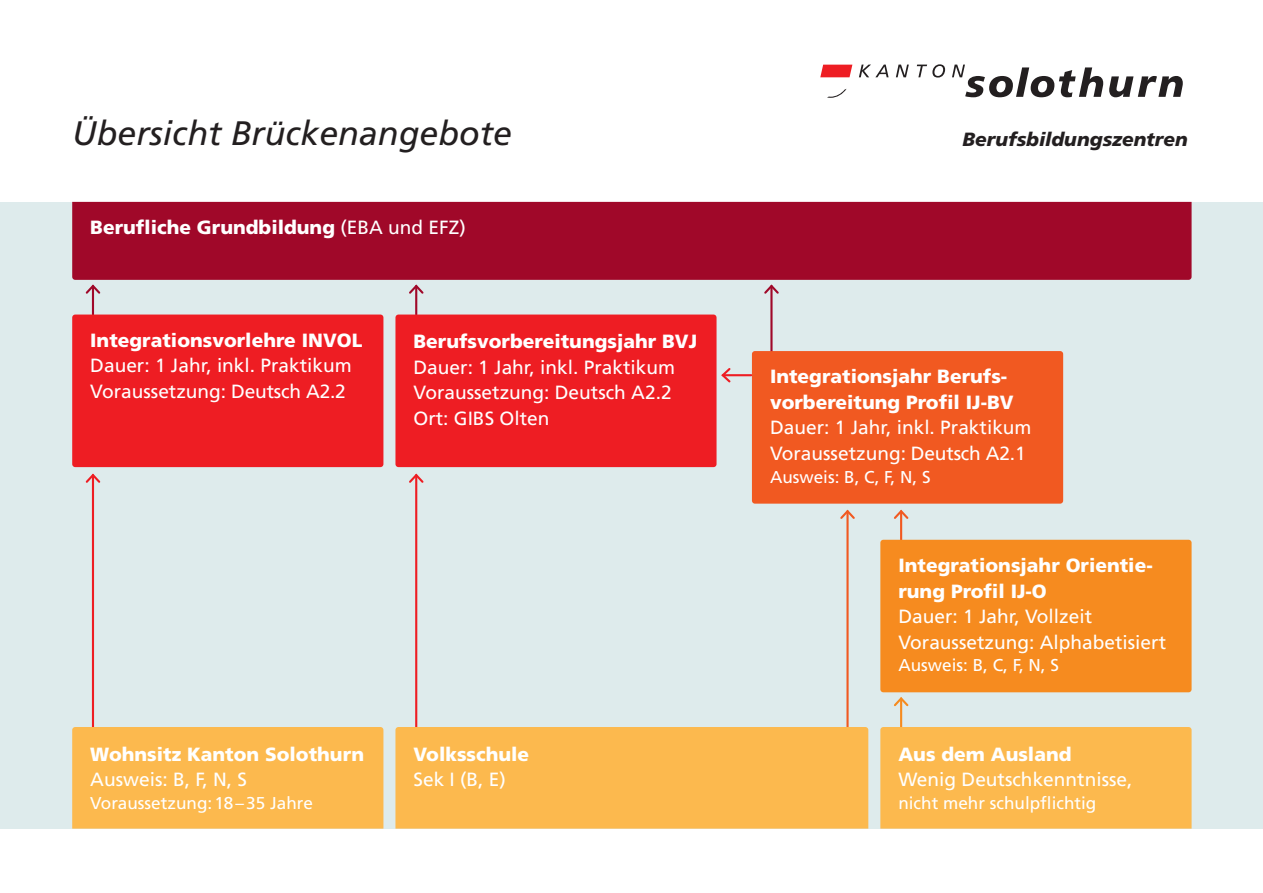
<style>
.page{position:relative;width:1263px;height:893px;background:#fff}
.page>*{position:absolute;margin:0;border:0;box-sizing:border-box;transform-origin:0 0}
.t1{font:italic 33.9px "Frutiger LT Com";color:#231f20}
.t2{font:19.05px "Frutiger LT Com";color:#fff}
.t3{font:900 19.05px/25.5px "Frutiger LT Com";color:#fff}
.t4{font:italic 900 19.05px "Frutiger LT Com";color:#231f20}
.t5{font:17.1px "Frutiger LT Com";color:#fff}
.s1{font-weight:400}
</style>
<div class="page">
<div style="left:0;top:202px;width:1263px;height:627px;background:#deebec"></div>
<svg style="left:827px;top:89px;width:19px;height:9px"></svg>
<svg style="left:859px;top:65px;width:29px;height:12px"></svg>
<svg style="left:896px;top:65px;width:13px;height:12px"></svg>
<svg style="left:917px;top:64px;width:28px;height:14px"></svg>
<svg style="left:952px;top:65px;width:151px;height:32px"></svg>
<svg style="left:1109px;top:76px;width:74px;height:21px"></svg>
<svg style="left:820px;top:65px;width:32px;height:12px"></svg>
<div style="left:72px;top:202px;width:1119px;height:78px;background:#a00829"></div>
<hr style="left:900px;top:698px;width:2px;height:29px;background:#f68b1f">
<svg style="left:892px;top:695px;width:18px;height:13px"></svg>
<hr style="left:900px;top:511px;width:2px;height:29px;background:#f15921">
<svg style="left:892px;top:508px;width:18px;height:13px"></svg>
<hr style="left:723px;top:374px;width:28px;height:2px;background:#ee1d23">
<svg style="left:720px;top:366px;width:12px;height:18px"></svg>
<hr style="left:92px;top:286px;width:2px;height:29px;background:#a00829">
<svg style="left:84px;top:283px;width:18px;height:13px"></svg>
<hr style="left:92px;top:475px;width:2px;height:253px;background:#ee1d23">
<svg style="left:84px;top:472px;width:18px;height:13px"></svg>
<hr style="left:415px;top:475px;width:2px;height:253px;background:#ee1d23">
<svg style="left:407px;top:472px;width:18px;height:13px"></svg>
<hr style="left:846px;top:511px;width:3px;height:218px;background:#f15921">
<svg style="left:838px;top:508px;width:19px;height:13px"></svg>
<hr style="left:415px;top:286px;width:2px;height:29px;background:#a00829">
<svg style="left:407px;top:283px;width:18px;height:13px"></svg>
<hr style="left:770px;top:286px;width:2px;height:66px;background:#a00829">
<svg style="left:762px;top:283px;width:19px;height:13px"></svg>
<div style="left:395px;top:727px;width:473px;height:102px;background:#fcb94e"></div>
<div style="left:880px;top:727px;width:311px;height:102px;background:#fcb94e"></div>
<div style="left:72px;top:727px;width:311px;height:102px;background:#fcb94e"></div>
<div style="left:880px;top:540px;width:311px;height:152px;background:#f68b1f;border-radius:3px"></div>
<div style="left:752px;top:351px;width:311px;height:153px;background:#f15921;border-radius:3px"></div>
<div style="left:395px;top:315px;width:321px;height:152px;background:#ee1d23;border-radius:3px"></div>
<div style="left:72px;top:315px;width:311px;height:152px;background:#ee1d23;border-radius:3px"></div>
<p class="t1" style="left:72px;top:114px;width:441px">Übersicht Brückenangebote</p>
<p class="t3" style="left:90px;top:215px;width:377px">Berufliche Grundbildung <span class="s1">(EBA und EFZ)</span></p>
<p class="t3" style="left:90px;top:327px;width:274px">Integrationsvorlehre INVOL</p>
<p class="t2" style="left:90px;top:355px;width:263px">Dauer: 1 Jahr, inkl. Praktikum</p>
<p class="t2" style="left:90px;top:380px;width:257px">Voraussetzung: Deutsch A2.2</p>
<p class="t3" style="left:413px;top:329px;width:285px">Berufsvorbereitungsjahr BVJ</p>
<p class="t2" style="left:413px;top:356px;width:263px">Dauer: 1 Jahr, inkl. Praktikum</p>
<p class="t2" style="left:413px;top:382px;width:260px">Voraussetzung: Deutsch A2.2</p>
<p class="t2" style="left:413px;top:407px;width:137px">Ort: GIBS Olten</p>
<p class="t3" style="left:90px;top:741px;width:275px">Wohnsitz Kanton Solothurn</p>
<p class="t2" style="left:90px;top:768px;width:158px">Ausweis: B, F, N, S</p>
<p class="t5" style="left:90px;top:793px;width:224px">Voraussetzung:18–35 Jahre</p>
<p class="t3" style="left:413px;top:741px;width:117px">Volksschule</p>
<p class="t2" style="left:413px;top:768px;width:94px">Sek I (B, E)</p>
<p class="t4" style="left:962px;top:128px;width:227px">Berufsbildungszentren</p>
<p class="t3" style="left:770px;top:364px;width:239px">Integrationsjahr Berufs-</p>
<p class="t3" style="left:770px;top:389px;width:245px">vorbereitung Profil IJ-BV</p>
<p class="t2" style="left:770px;top:417px;width:263px">Dauer: 1 Jahr, inkl. Praktikum</p>
<p class="t2" style="left:770px;top:442px;width:257px">Voraussetzung: Deutsch A2.1</p>
<p class="t5" style="left:770px;top:467px;width:162px">Ausweis: B, C, F, N, S</p>
<p class="t3" style="left:898px;top:553px;width:256px">Integrationsjahr Orientie&shy;rung Profil IJ-O</p>
<p class="t2" style="left:898px;top:605px;width:195px">Dauer: 1 Jahr, Vollzeit</p>
<p class="t2" style="left:898px;top:631px;width:269px">Voraussetzung: Alphabetisiert</p>
<p class="t5" style="left:898px;top:655px;width:162px">Ausweis: B, C, F, N, S</p>
<p class="t3" style="left:898px;top:741px;width:175px">Aus dem Ausland</p>
<p class="t2" style="left:898px;top:768px;width:236px">Wenig Deutschkenntnisse,</p>
<p class="t5" style="left:898px;top:793px;width:200px">nicht mehr schulpflichtig</p>
</div>
